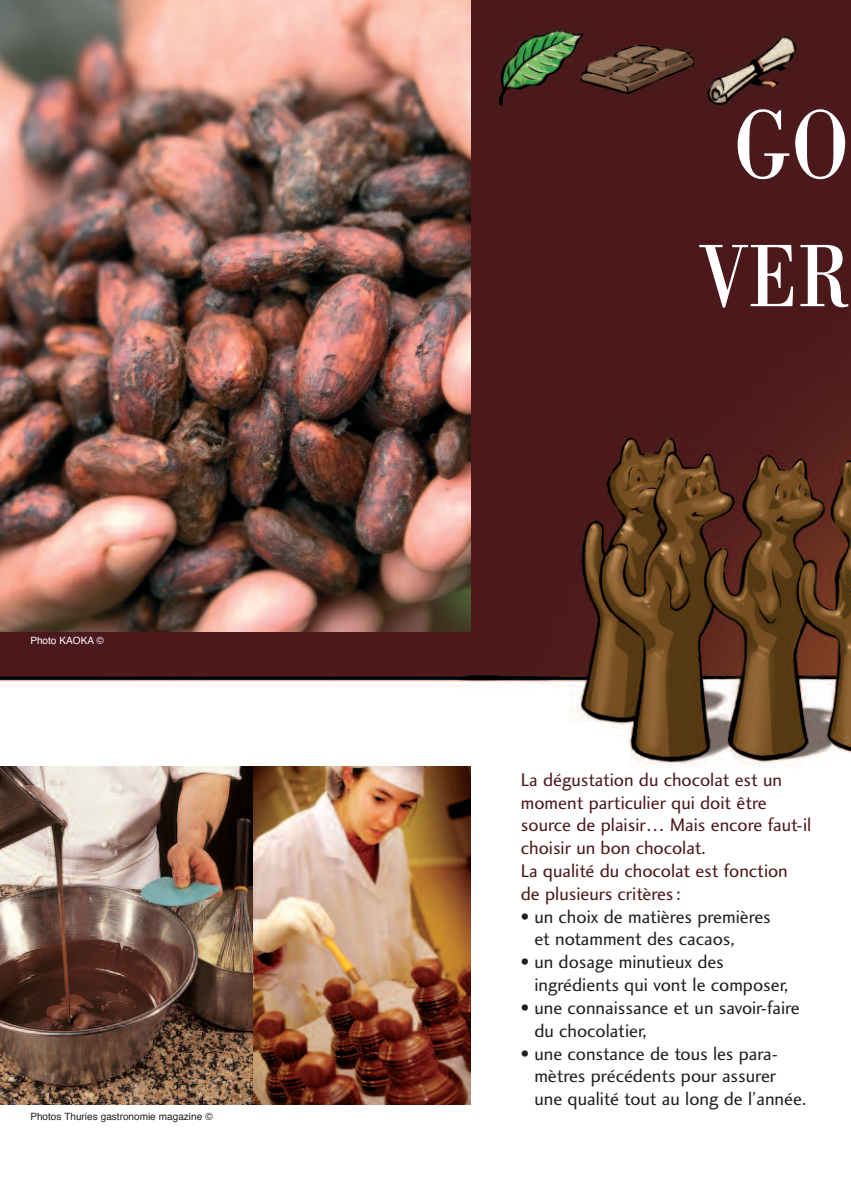
<style>
.page{position:relative;width:851px;height:1191px;background:#fff}
.page>*{position:absolute;margin:0;border:0;box-sizing:border-box;transform-origin:0 0}
.t1{font:100px "Bodoni";color:#fff;scale:.8 1}
.t2{font:91.6px "Bodoni";color:#fff;scale:.8 1}
.t3{font:19px/22.8px "Charlotte Sans Book Plain";color:#231f20}
.t4{font:19px/22.8px "Charlotte Sans Book Plain";color:#4b181b}
.t5{font:10px "Helvetica";color:#231f20}
.t6{font:10px "Helvetica";color:#fff}
</style>
<div class="page">
<img style="left:0;top:0;width:850px;height:1105px">
<img style="left:0;top:0;width:470px;height:631px">
<img style="left:0;top:766px;width:253px;height:338px">
<img style="left:253px;top:766px;width:217px;height:338px">
<p class="t6" style="left:30px;top:636px;width:75px">Photo KAOKA ©</p>
<p class="t5" style="left:30px;top:1112px;width:184px">Photos Thuries gastronomie magazine ©</p>
<h1 class="t1" style="left:733px;top:85px;width:146px">GO</h1>
<h2 class="t2" style="left:699px;top:221px;width:190px">VER</h2>
<p class="t4" style="left:521px;top:770px;width:292px">La dégustation du chocolat est un moment particulier qui doit être source de plaisir… Mais encore faut-il choisir un bon chocolat.<br>La qualité du chocolat est fonction de plusieurs critères :</p>
<p class="t3" style="left:534px;top:906px;width:238px;text-indent:-13px">• un choix de matières premières et notamment des cacaos,</p>
<p class="t3" style="left:534px;top:952px;width:255px;text-indent:-13px">• un dosage minutieux des ingrédients qui vont le composer,</p>
<p class="t3" style="left:534px;top:998px;width:267px;text-indent:-13px">• une connaissance et un savoir-faire du chocolatier,</p>
<p class="t3" style="left:534px;top:1043px;width:273px;text-indent:-14px">• une constance de tous les para&shy;mètres précédents pour assurer une qualité tout au long de l’année.</p>
</div>
